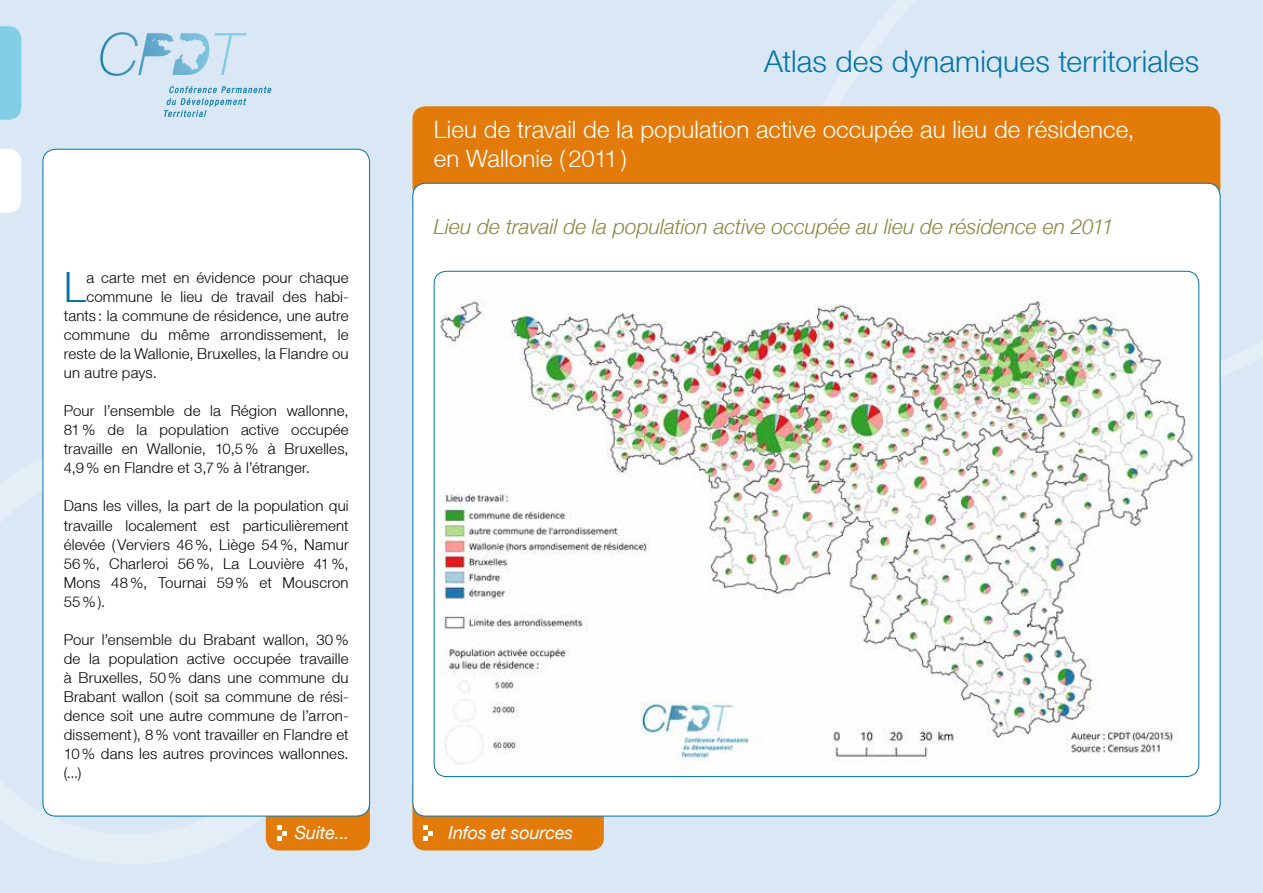
<style>
.page{position:relative;width:1263px;height:893px;background:#d9e8f4}
.page>*{position:absolute;margin:0;border:0;box-sizing:border-box;transform-origin:0 0}
.t1{font:300 41.7px "Helvetica Neue LT";color:#0073ab}
.t2{font:300 30px "Helvetica Neue LT";letter-spacing:.005em;color:#0073ab}
.t3{font:300 24px/28.8px "Helvetica Neue LT";letter-spacing:.005em;color:#fff}
.t4{font:italic 300 21px "Helvetica Neue LT";color:#84873f}
.t5{font:italic 18px "Helvetica Neue LT";letter-spacing:-.01em;color:#fff}
.t6{font:300 15px/19px "Helvetica Neue LT";letter-spacing:.015em;color:#000;text-align:justify}
</style>
<div class="page">
<svg style="left:42px;top:439px;width:301px;height:412px;fill:#e3eef7"></svg>
<div style="left:412px;top:106px;width:808px;height:94px;background:#e27b0a;border-radius:13px"></div>
<svg style="left:164px;top:86px;width:107px;height:31px"></svg>
<svg style="left:215px;top:33px;width:32px;height:42px"></svg>
<svg style="left:100px;top:32px;width:109px;height:44px"></svg>
<div style="left:0;top:26px;width:21px;height:94px;background:#82cee6"></div>
<svg style="left:0;top:149px;width:21px;height:64px"></svg>
<div style="left:412px;top:774px;width:192px;height:76px;background:#e27b0a;border-radius:13px"></div>
<div style="left:413px;top:183px;width:807px;height:633px;background:#fff;border-radius:13px"></div>
<svg style="left:423px;top:826px;width:10px;height:14px"></svg>
<div style="left:266px;top:774px;width:104px;height:76px;background:#e27b0a;border-radius:13px"></div>
<svg style="left:277px;top:826px;width:10px;height:14px"></svg>
<div style="left:43px;top:149px;width:327px;height:667px;background:#fff;border-radius:13px"></div>
<img style="left:434px;top:271px;width:765px;height:504px">
<h2 class="t2" style="left:764px;top:43px;width:436px">Atlas des dynamiques territoriales</h2>
<h3 class="t3" style="left:434px;top:115px;width:702px">Lieu de travail de la population active occupée au lieu de résidence, en Wallonie (2011)</h3>
<h1 class="t1" style="left:64px;top:262px;width:24px">L</h1>
<p class="t6" style="left:86px;top:268px;width:264px">a carte met en évidence pour chaque</p>
<p class="t6" style="left:86px;top:287px;width:264px">commune le lieu de travail des habi-</p>
<p class="t6" style="left:64px;top:306px;width:286px">tants : la commune de résidence, une autre</p>
<p class="t6" style="left:64px;top:325px;width:286px">commune du même arrondissement, le</p>
<p class="t6" style="left:64px;top:344px;width:286px">reste de la Wallonie, Bruxelles, la Flandre ou</p>
<p class="t6" style="left:64px;top:363px;width:95px">un autre pays.</p>
<p class="t6" style="left:64px;top:401px;width:286px">Pour l’ensemble de la Région wallonne, 81% de la population active occupée travaille en Wallonie, 10,5% à Bruxelles, 4,9% en Flandre et 3,7% à l’étranger.</p>
<p class="t6" style="left:64px;top:496px;width:286px">Dans les villes, la part de la population qui travaille localement est particulièrement élevée (Verviers 46%, Liège 54%, Namur 56%, Charleroi 56%, La Louvière 41%, Mons 48%, Tournai 59% et Mouscron 55%).</p>
<p class="t6" style="left:64px;top:630px;width:286px">Pour l’ensemble du Brabant wallon, 30% de la population active occupée travaille à Bruxelles, 50% dans une commune du Brabant wallon ( soit sa commune de rési&shy;dence soit une autre commune de l’arron&shy;dissement), 8% vont travailler en Flandre et 10% dans les autres provinces wallonnes. (...)</p>
<h3 class="t4" style="left:434px;top:214px;width:681px">Lieu de travail de la population active occupée au lieu de résidence en 2011</h3>
<p class="t5" style="left:295px;top:822px;width:56px">Suite...</p>
<p class="t5" style="left:449px;top:822px;width:126px">Infos et sources</p>
</div>
